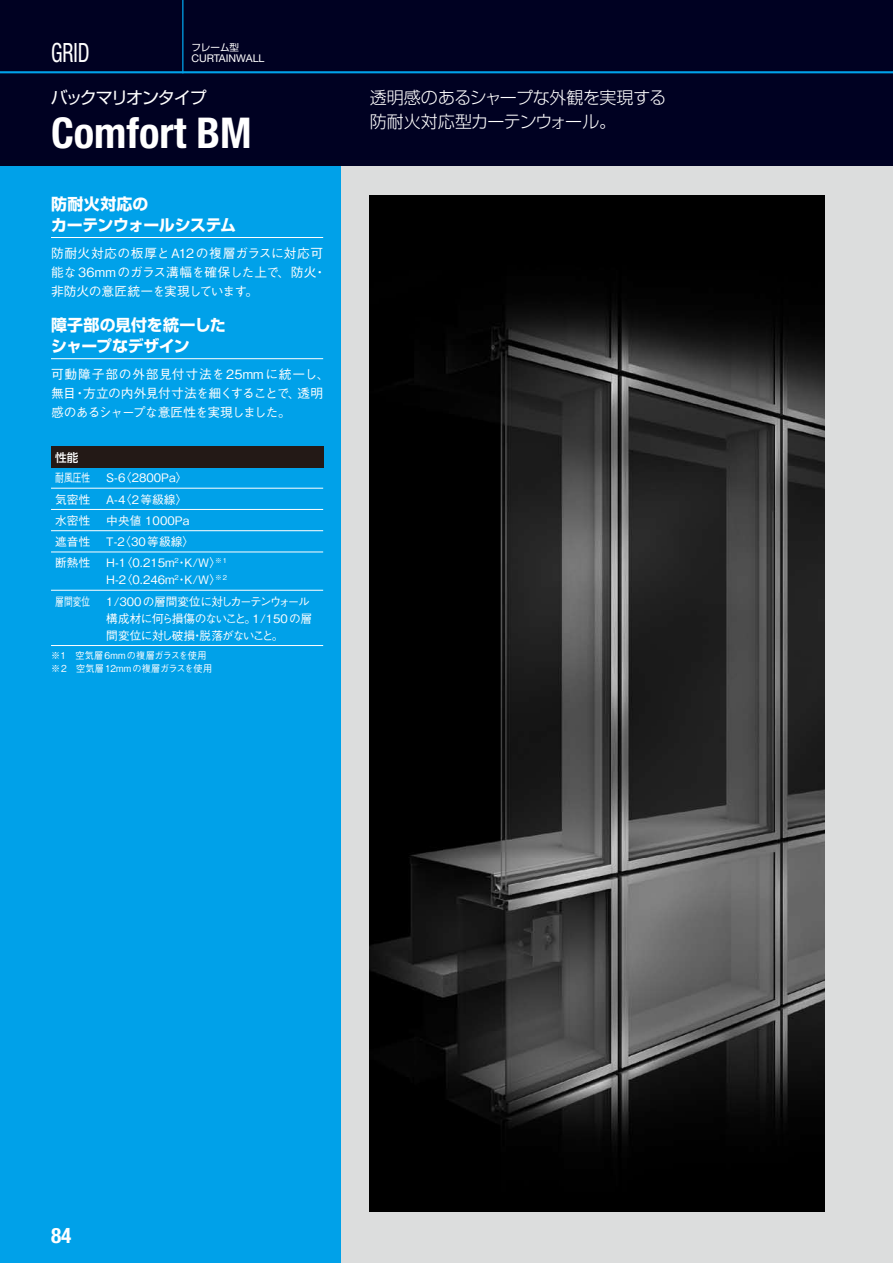
<style>
.page{position:relative;width:893px;height:1263px;background:#dcdddd}
.page>*{position:absolute;margin:0;border:0;box-sizing:border-box;transform-origin:0 0}
.t1{font:700 condensed 42.45px "Helvetica Neue";color:#fff}
.t2{font:condensed 26.55px "Helvetica Neue";color:#fff;scale:.8 1}
.t3{font:700 condensed 21.3px "Helvetica Neue";color:#fff}
.t4{font:300 16.95px/23.4px "Shin Go Pro";letter-spacing:-.025em;color:#fff}
.t5{font:16.95px "Shin Go Pro";letter-spacing:-.07em;color:#fff}
.t6{font:700 15.9px/21.3px "Shin Go Pro";letter-spacing:-.015em;color:#fff}
.t7{font:500 12.75px/19.2px "Gothic BBB Pro";letter-spacing:-.005em;color:#fff}
.t8{font:500 11.7px/17px "Gothic BBB Pro";color:#fff}
.t9{font:500 11.7px/17px "Gothic BBB Pro";letter-spacing:-.05em;color:#fff}
.t10{font:500 11.7px "Gothic BBB Pro";color:#fff;scale:.75 1}
.t11{font:500 11.7px "Shin Go Pro";color:#fff}
.t12{font:10.65px "Helvetica Neue";color:#fff}
.t13{font:500 9.6px/12.8px "Gothic BBB Pro";letter-spacing:.025em;color:#fff;scale:.95 1}
.t14{font:9.6px "Shin Go Pro";color:#fff}
</style>
<div class="page">
<div style="left:0;top:0;width:340px;height:1263px;background:#00a1e9"></div>
<div style="left:0;top:0;width:893px;height:166px;background:#000122"></div>
<hr style="left:0;top:71px;width:893px;height:2px;background:#00a1e9">
<hr style="left:182px;top:0;width:1px;height:73px;background:#00a1e9">
<div style="left:51px;top:446px;width:272px;height:22px;background:#231916"></div>
<img style="left:370px;top:196px;width:455px;height:1016px">
<hr style="left:51px;top:488px;width:272px;height:1px;background:#fff">
<hr style="left:51px;top:509px;width:272px;height:1px;background:#fff">
<hr style="left:51px;top:530px;width:272px;height:1px;background:#fff">
<hr style="left:51px;top:552px;width:272px;height:1px;background:#fff">
<hr style="left:51px;top:590px;width:272px;height:1px;background:#fff">
<hr style="left:51px;top:645px;width:272px;height:1px;background:#fff">
<hr style="left:51px;top:237px;width:272px;height:1px;background:#fff">
<hr style="left:51px;top:358px;width:272px;height:1px;background:#fff">
<h2 class="t2" style="left:51px;top:37px;width:50px">GRID</h2>
<p class="t14" style="left:191px;top:39px;width:49px">フレーム型</p>
<p class="t12" style="left:191px;top:52px;width:75px">CURTAINWALL</p>
<h3 class="t5" style="left:51px;top:84px;width:158px">バックマリオンタイプ</h3>
<h1 class="t1" style="left:51px;top:107px;width:202px">Comfort BM</h1>
<p class="t6" style="left:51px;top:191px;width:187px">防耐火対応の<br>カーテンウォールシステム</p>
<p class="t7" style="left:51px;top:242px;width:277px">防耐火対応の板厚とA12の複層ガラスに対応可能な36mmのガラス溝幅を確保した上で、防火・非防火の意匠統一を実現しています。</p>
<p class="t6" style="left:51px;top:312px;width:176px">障子部の見付を統一したシャープなデザイン</p>
<p class="t7" style="left:51px;top:363px;width:280px">可動障子部の外部見付寸法を25mmに統一し、無目・方立の内外見付寸法を細くすることで、透明感のあるシャープな意匠性を実現しました。</p>
<p class="t11" style="left:55px;top:447px;width:25px">性能</p>
<p class="t10" style="left:55px;top:468px;width:48px">耐風圧性</p>
<p class="t8" style="left:106px;top:468px;width:83px">S-6〈2800Pa〉</p>
<p class="t8" style="left:55px;top:489px;width:37px">気密性</p>
<p class="t8" style="left:106px;top:489px;width:83px">A-4〈2等級線〉</p>
<p class="t8" style="left:55px;top:510px;width:37px">水密性</p>
<p class="t8" style="left:106px;top:510px;width:84px">中央値 1000Pa</p>
<p class="t8" style="left:55px;top:532px;width:37px">遮音性</p>
<p class="t8" style="left:106px;top:532px;width:90px">T-2〈30等級線〉</p>
<p class="t8" style="left:55px;top:553px;width:37px">断熱性</p>
<p class="t8" style="left:106px;top:553px;width:122px">H-1〈0.215m<sup>2</sup>・K/W〉<sup>※1<br></sup>H-2〈0.246m<sup>2</sup>・K/W〉<sup>※2</sup></p>
<p class="t10" style="left:55px;top:592px;width:48px">層間変位</p>
<p class="t9" style="left:106px;top:591px;width:207px">1/300の層間変位に対しカーテンウォール構成材に何ら損傷のないこと。1/150の層間変位に対し破損・脱落がないこと。</p>
<p class="t13" style="left:51px;top:648px;width:171px">※1　空気層6mmの複層ガラスを使用※2　空気層12mmの複層ガラスを使用</p>
<h3 class="t4" style="left:370px;top:84px;width:298px">透明感のあるシャープな外観を実現する防耐火対応型カーテンウォール。</h3>
<h3 class="t3" style="left:51px;top:1222px;width:22px">84</h3>
</div>
